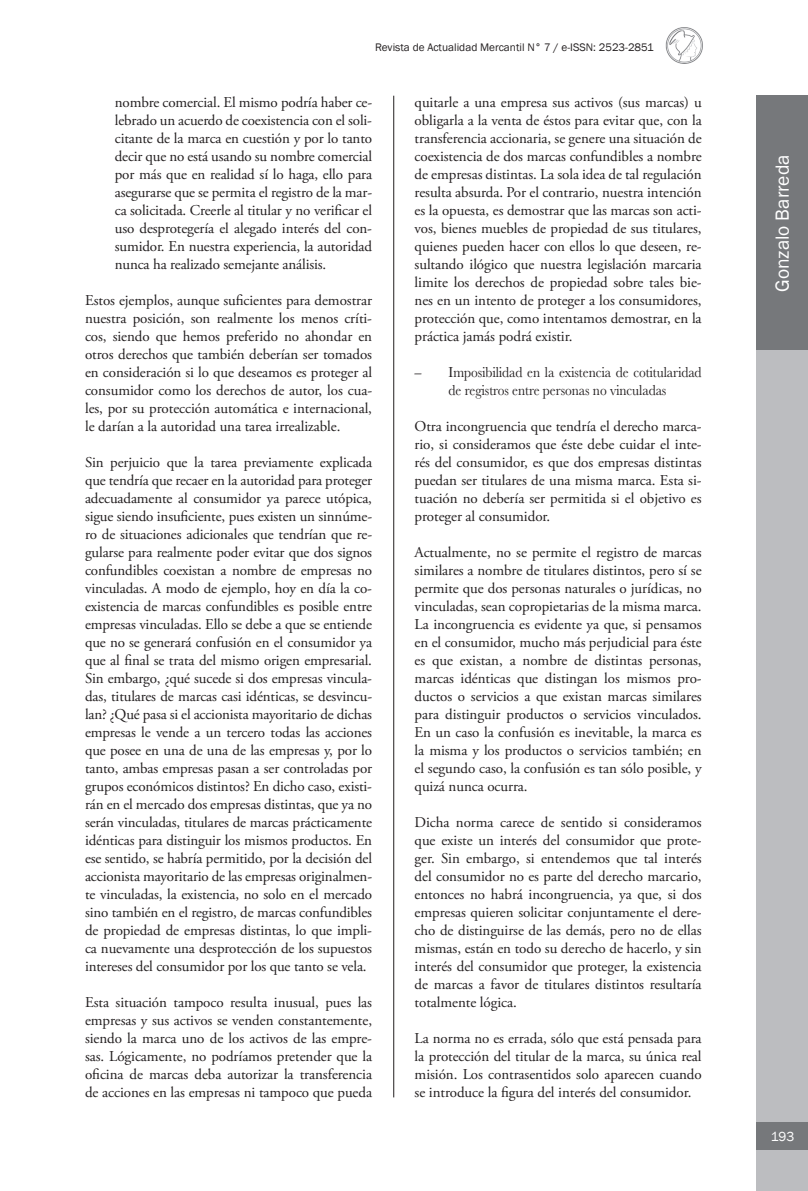
<style>
.page{position:relative;width:808px;height:1191px;background:#fff}
.page>*{position:absolute;margin:0;border:0;box-sizing:border-box;transform-origin:0 0}
.t1{font:19.5px "Franklin Gothic";color:#fff}
.t2{font:15px/18px "Adobe Garamond Pro";letter-spacing:-.005em;color:#231f20;text-align:justify}
.t3{font:15px/18px "Baskerville MT Std";letter-spacing:-.005em;color:#231f20;text-align:center;scale:.9 1}
.t4{font:13.5px "Franklin Gothic";color:#fff}
.t5{font:11.25px "Franklin Gothic";color:#231f20}
.s1{font-family:"Adobe Garamond Pro";font-style:italic}
</style>
<div class="page">
<hr style="left:393px;top:96px;width:1px;height:1001px;background:#231f20">
<div style="left:757px;top:96px;width:51px;height:255px;background:#76787b"></div>
<div style="left:757px;top:351px;width:51px;height:840px;background:#bcbdc0"></div>
<div style="left:757px;top:1122px;width:51px;height:27px;background:#76787b"></div>
<img style="left:665px;top:27px;width:38px;height:36px">
<p class="t5" style="left:375px;top:40px;width:280px">Revista de Actualidad Mercantil N° 7 / e-ISSN: 2523-2851</p>
<p class="t2" style="left:115px;top:93px;width:259px">nombre comercial. El mismo podría haber ce&shy;lebrado un acuerdo de coexistencia con el soli&shy;citante de la marca en cuestión y por lo tanto decir que no está usando su nombre comercial por más que en realidad sí lo haga, ello para asegurarse que se permita el registro de la mar&shy;ca solicitada. Creerle al titular y no verificar el uso desprotegería el alegado interés del con&shy;sumidor. En nuestra experiencia, la autoridad nunca ha realizado semejante análisis.</p>
<p class="t2" style="left:85px;top:291px;width:289px">Estos ejemplos, aunque suficientes para demostrar nuestra posición, son realmente los menos críti&shy;cos, siendo que hemos preferido no ahondar en otros derechos que también deberían ser tomados en consideración si lo que deseamos es proteger al consumidor como los derechos de autor, los cua&shy;les, por su protección automática e internacional, le darían a la autoridad una tarea irrealizable.</p>
<p class="t2" style="left:85px;top:453px;width:289px">Sin perjuicio que la tarea previamente explicada que tendría que recaer en la autoridad para proteger adecuadamente al consumidor ya parece utópica, sigue siendo insuficiente, pues existen un sinnúme&shy;ro de situaciones adicionales que tendrían que re&shy;gularse para realmente poder evitar que dos signos confundibles coexistan a nombre de empresas no vinculadas. A modo de ejemplo, hoy en día la co&shy;existencia de marcas confundibles es posible entre empresas vinculadas. Ello se debe a que se entiende que no se generará confusión en el consumidor ya que al final se trata del mismo origen empresarial.<br>Sin embargo, ¿qué sucede si dos empresas vincula&shy;das, titulares de marcas casi idénticas, se desvincu&shy;lan? ¿Qué pasa si el accionista mayoritario de dichas empresas le vende a un tercero todas las acciones que posee en una de una de las empresas y, por lo tanto, ambas empresas pasan a ser controladas por grupos económicos distintos? En dicho caso, existi&shy;rán en el mercado dos empresas distintas, que ya no serán vinculadas, titulares de marcas prácticamente idénticas para distinguir los mismos productos. En ese sentido, se habría permitido, por la decisión del accionista mayoritario de las empresas originalmen&shy;te vinculadas, la existencia, no solo en el mercado sino también en el registro, de marcas confundibles de propiedad de empresas distintas, lo que impli&shy;ca nuevamente una desprotección de los supuestos intereses del consumidor por los que tanto se vela.</p>
<p class="t2" style="left:85px;top:993px;width:289px">Esta situación tampoco resulta inusual, pues las empresas y sus activos se venden constantemente, siendo la marca uno de los activos de las empre&shy;sas. Lógicamente, no podríamos pretender que la oficina de marcas deba autorizar la transferencia de acciones en las empresas ni tampoco que pueda</p>
<p class="t2" style="left:415px;top:93px;width:289px">quitarle a una empresa sus activos (sus marcas) u obligarla a la venta de éstos para evitar que, con la transferencia accionaria, se genere una situación de coexistencia de dos marcas confundibles a nombre de empresas distintas. La sola idea de tal regulación resulta absurda. Por el contrario, nuestra intención es la opuesta, es demostrar que las marcas son acti&shy;vos, bienes muebles de propiedad de sus titulares, quienes pueden hacer con ellos lo que deseen, re&shy;sultando ilógico que nuestra legislación marcaria limite los derechos de propiedad sobre tales bie&shy;nes en un intento de proteger a los consumidores, protección que, como intentamos demostrar, en la práctica jamás podrá existir.</p>
<p class="t3" style="left:415px;top:363px;width:320px"><span class="s1">–</span> Imposibilidad en la existencia de cotitularidad de registros entre personas no vinculadas</p>
<p class="t2" style="left:415px;top:417px;width:289px">Otra incongruencia que tendría el derecho marca&shy;rio, si consideramos que éste debe cuidar el inte&shy;rés del consumidor, es que dos empresas distintas puedan ser titulares de una misma marca. Esta si&shy;tuación no debería ser permitida si el objetivo es proteger al consumidor.</p>
<p class="t2" style="left:415px;top:543px;width:289px">Actualmente, no se permite el registro de marcas similares a nombre de titulares distintos, pero sí se permite que dos personas naturales o jurídicas, no vinculadas, sean copropietarias de la misma marca.<br>La incongruencia es evidente ya que, si pensamos en el consumidor, mucho más perjudicial para éste es que existan, a nombre de distintas personas, marcas idénticas que distingan los mismos pro&shy;ductos o servicios a que existan marcas similares para distinguir productos o servicios vinculados.<br>En un caso la confusión es inevitable, la marca es la misma y los productos o servicios también; en el segundo caso, la confusión es tan sólo posible, y quizá nunca ocurra.</p>
<p class="t2" style="left:415px;top:813px;width:289px">Dicha norma carece de sentido si consideramos que existe un interés del consumidor que prote&shy;ger. Sin embargo, si entendemos que tal interés del consumidor no es parte del derecho marcario, entonces no habrá incongruencia, ya que, si dos empresas quieren solicitar conjuntamente el dere&shy;cho de distinguirse de las demás, pero no de ellas mismas, están en todo su derecho de hacerlo, y sin interés del consumidor que proteger, la existencia de marcas a favor de titulares distintos resultaría totalmente lógica.</p>
<p class="t2" style="left:415px;top:1029px;width:289px">La norma no es errada, sólo que está pensada para la protección del titular de la marca, su única real misión. Los contrasentidos solo aparecen cuando se introduce la figura del interés del consumidor.</p>
<h1 class="t1" style="left:770px;top:292px;width:139px;rotate:-90deg">Gonzalo Barreda</h1>
<p class="t4" style="left:771px;top:1127px;width:25px">193</p>
</div>
